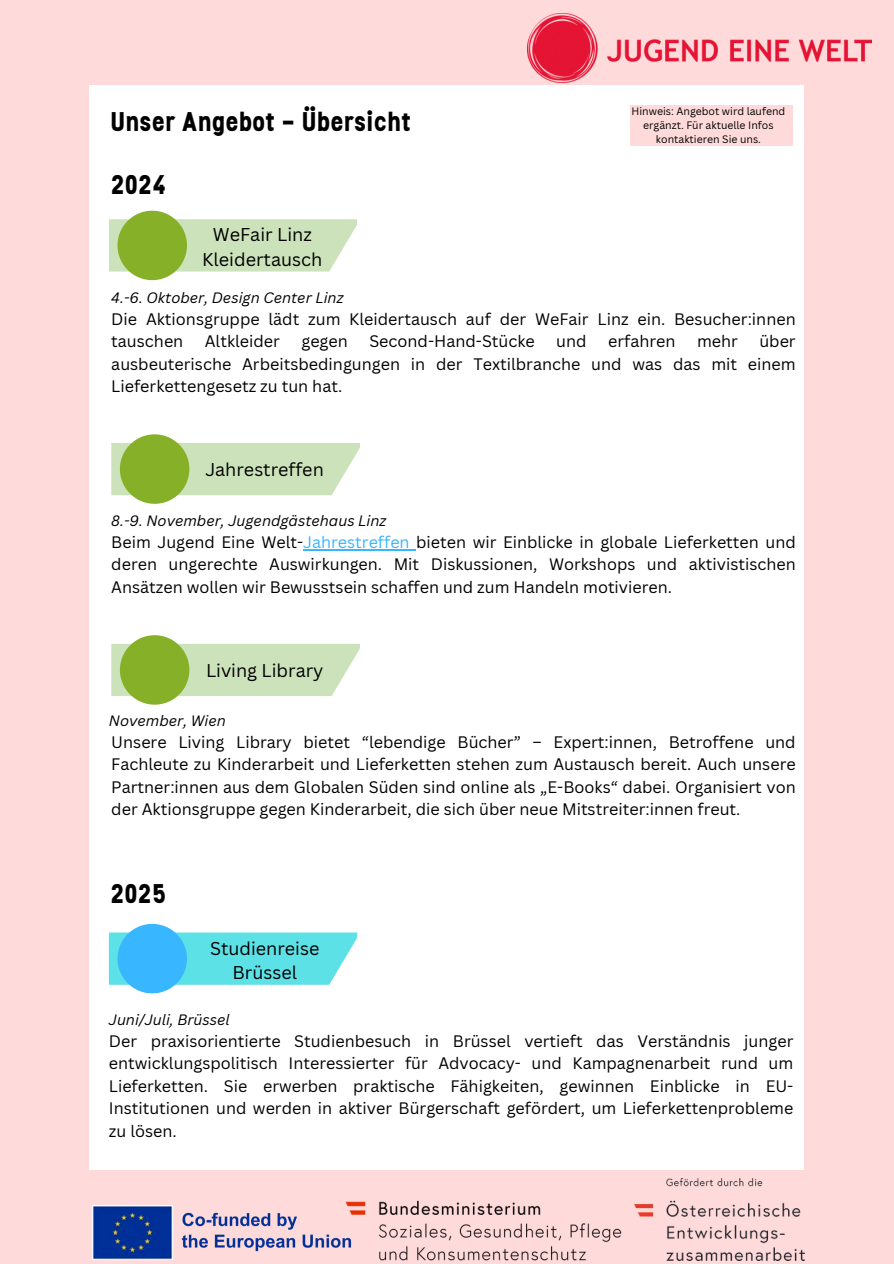
<style>
.page{position:relative;width:894px;height:1264px;background:#fff}
.page>*{position:absolute;margin:0;border:0;box-sizing:border-box;transform-origin:0 0}
.t1{font:700 27px "Stellar";color:#000}
.t2{font:18px/25.2px "Canva Sans";color:#000;text-align:center}
.t3{font:16.2px/22.5px "Canva Sans";color:#000;text-align:justify}
.t4{font:italic 14.7px "Canva Sans";color:#000}
.t5{font:10.5px/14px "Canva Sans";color:#000;text-align:center}
.s1{color:#38b6ff}
</style>
<div class="page">
<div style="left:0;top:0;width:893px;height:1263px;background:#ffdada"></div>
<div style="left:89px;top:85px;width:715px;height:1084px;background:#fff"></div>
<img style="left:527px;top:13px;width:344px;height:69px">
<svg style="left:109px;top:211px;width:247px;height:69px"></svg>
<svg style="left:111px;top:434px;width:248px;height:70px"></svg>
<svg style="left:111px;top:635px;width:248px;height:69px"></svg>
<svg style="left:109px;top:923px;width:247px;height:70px"></svg>
<img style="left:92px;top:1205px;width:241px;height:55px">
<img style="left:634px;top:1178px;width:170px;height:82px">
<img style="left:333px;top:1200px;width:289px;height:61px">
<div style="left:630px;top:105px;width:163px;height:41px;background:#ffdada"></div>
<hr style="left:303px;top:549px;width:113px;height:1px;background:#38b6ff">
<p class="t1" style="left:111px;top:105px;width:302px">Unser Angebot – Übersicht</p>
<h1 class="t1" style="left:112px;top:168px;width:56px">2024</h1>
<p class="t2" style="left:202px;top:221px;width:122px">WeFair Linz<br>Kleidertausch</p>
<h3 class="t4" style="left:111px;top:287px;width:234px">4.-6. Oktober, Design Center Linz</h3>
<h3 class="t5" style="left:631px;top:104px;width:155px">Hinweis: Angebot wird laufend ergänzt. Für aktuelle Infos kontaktieren Sie uns.</h3>
<h3 class="t3" style="left:111px;top:307px;width:685px">Die Aktionsgruppe lädt zum Kleidertausch auf der WeFair Linz ein. Besucher:innen tauschen</h3>
<h3 class="t3" style="left:205px;top:329px;width:77px">Altkleider</h3>
<h3 class="t3" style="left:301px;top:329px;width:48px">gegen</h3>
<h3 class="t3" style="left:369px;top:329px;width:167px">Second-Hand-Stücke</h3>
<h3 class="t3" style="left:556px;top:329px;width:32px">und</h3>
<h3 class="t3" style="left:608px;top:329px;width:69px">erfahren</h3>
<h3 class="t3" style="left:696px;top:329px;width:42px">mehr</h3>
<h3 class="t3" style="left:111px;top:329px;width:685px;text-indent:648px">über ausbeuterische Arbeitsbedingungen in der Textilbranche und was das mit einem Lieferkettengesetz zu tun hat.</h3>
<h1 class="t2" style="left:205px;top:457px;width:120px">Jahrestreffen</h1>
<h2 class="t4" style="left:111px;top:510px;width:276px">8.-9. November, Jugendgästehaus Linz</h2>
<p class="t3" style="left:111px;top:530px;width:685px">Beim Jugend Eine Welt-<span class="s1">Jahrestreffen</span> bieten wir Einblicke in globale Lieferketten und deren ungerechte Auswirkungen. Mit Diskussionen, Workshops und aktivistischen Ansätzen wollen wir Bewusstsein schaffen und zum Handeln motivieren.</p>
<p class="t2" style="left:206px;top:657px;width:119px">Living Library</p>
<h3 class="t4" style="left:109px;top:710px;width:118px">November, Wien</h3>
<h2 class="t3" style="left:111px;top:730px;width:685px">Unsere Living Library bietet “lebendige Bücher” – Expert:innen, Betroffene und Fachleute zu Kinderarbeit und Lieferketten stehen zum Austausch bereit. Auch unsere Partner:innen aus dem Globalen Süden sind online als „E-Books“ dabei. Organisiert von der Aktionsgruppe gegen Kinderarbeit, die sich über neue Mitstreiter:innen freut.</h2>
<h3 class="t1" style="left:111px;top:877px;width:57px">2025</h3>
<p class="t2" style="left:210px;top:935px;width:111px;line-height:24.8px">Studienreise<br>Brüssel</p>
<h2 class="t4" style="left:109px;top:1009px;width:122px">Juni/Juli, Brüssel</h2>
<h3 class="t3" style="left:109px;top:1029px;width:686px">Der praxisorientierte Studienbesuch in Brüssel vertieft das Verständnis junger entwicklungspolitisch Interessierter für Advocacy- und Kampagnenarbeit rund um Lieferketten. Sie erwerben praktische Fähigkeiten, gewinnen Einblicke in EU-Institutionen und werden in aktiver Bürgerschaft gefördert, um Lieferkettenprobleme zu lösen.</h3>
</div>
